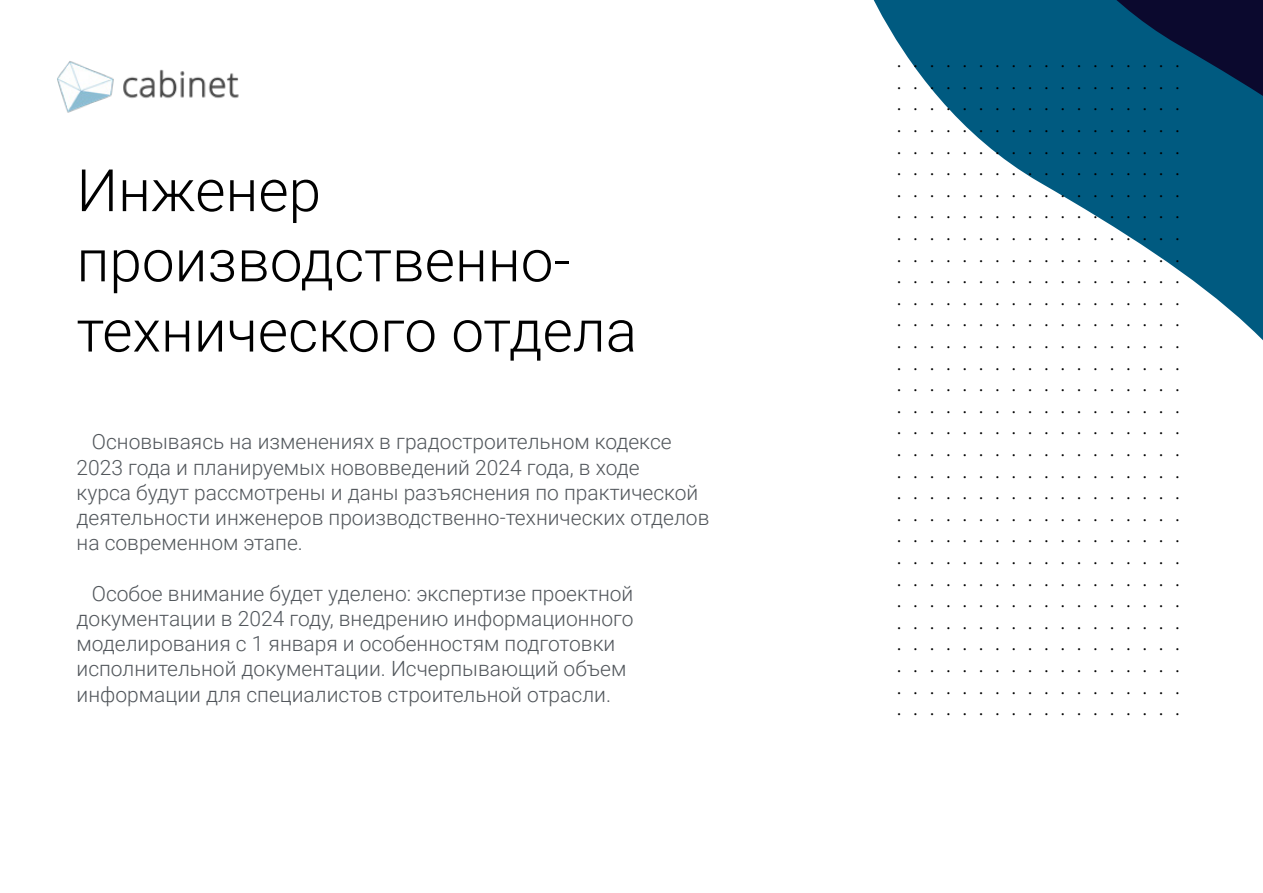
<style>
.page{position:relative;width:1263px;height:893px;background:#fff}
.page>*{position:absolute;margin:0;border:0;box-sizing:border-box;transform-origin:0 0}
.t1{font:300 58.5px/70.2px "Roboto";color:#000}
.t2{font:300 21px/25.2px "Roboto";color:#52575c}
.t3{font:18px/21.6px "Minion Pro";color:#000;text-align:justify}
</style>
<div class="page">
<img style="left:57px;top:61px;width:182px;height:52px">
<svg style="left:873px;top:0;width:90px;height:124px;fill:#005a80"></svg>
<svg style="left:963px;top:0;width:300px;height:341px;fill:#005a80"></svg>
<h1 class="t1" style="left:77px;top:153px;width:562px">Инженер производственно&shy;технического отдела</h1>
<p class="t2" style="left:77px;top:429px;width:634px;text-indent:15px">Основываясь на изменениях в градостроительном кодексе 2023 года и планируемых нововведений 2024 года, в ходе<br>курса будут рассмотрены и даны разъяснения по практической деятельности инженеров производственно-технических отделов на современном этапе.</p>
<p class="t2" style="left:77px;top:580px;width:559px;text-indent:15px">Особое внимание будет уделено: экспертизе проектной документации в 2024 году, внедрению информационного моделирования с 1 января и особенностям подготовки исполнительной документации. Исчерпывающий объем информации для специалистов строительной отрасли.</p>
<p class="t3" style="left:897px;top:51px;width:284px">. . . . . . . . . . . . . . . . . . . . . . . . . . . . . . . . . . . . . . . . . . . . . . . . . . . . . . . . . . . . . . . . . . . . . . . . . . . . . . . . . . . . . . . . . . . . . . . . . . . . . . . . . . . . . . . . . . . . . . . . . . . . . . . . . . . . . . . . . . . . . . . . . . . . . . . . . . . . . . . . . . . . . . . . . . . . . . . . . . . . . . . . . . . . . . . . . . . . . . . . . . . . . . . . . . . . . . . . . . . . . . . . . . . . . . . . . . . . . . . . . . . . . . . . . . . . . . . . . . . . . . . . . . . . . . . . . . . . . . . . . . . . . . . . . . . . . . . . . . . . . . . . . . . . . . . . . . . . . . . . . . . . . . . . . . . . . . . . . . . . . . . . . . . . . . . . . . . . . . . . . . . . . . . . . . . . . . . . . . . . . . . . . . . . . . . . . . . . . . . . . . . . . . . . . . . . . . . . . . . . . . . . . . . . . . . . . . . . . . . . . . . . . . . . . . . . . . . . . . . . . . . . . . . . . . . . . . . . . . . . . . . . . . . . . . . . . . . . . . . . . . . . . . . . . . . . . . . . . . . . . . . . . . . . . . . . . . . . . . . . . . . . . . . . . . . . . . . . . .</p>
</div>
